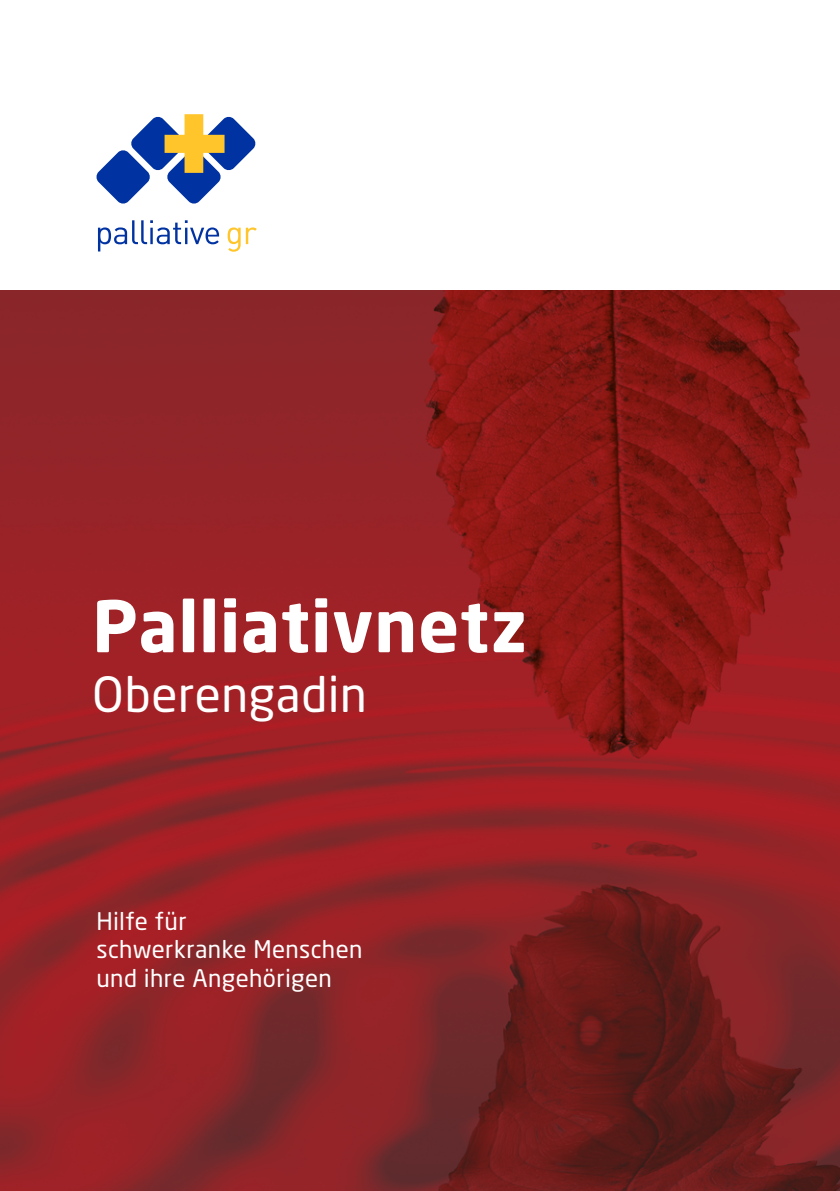
<style>
.page{position:relative;width:840px;height:1191px;background:#fff}
.page>*{position:absolute;margin:0;border:0;box-sizing:border-box;transform-origin:0 0}
.t1{font:700 70px "Neo Sans";letter-spacing:.01em;color:#fff}
.t2{font:48px "Neo Sans";letter-spacing:.01em;color:#fff}
.t3{font:24px/28.8px "Neo Sans";letter-spacing:.015em;color:#fff}
</style>
<div class="page">
<img style="left:0;top:291px;width:839px;height:900px">
<svg style="left:98px;top:220px;width:121px;height:31px"></svg>
<svg style="left:227px;top:227px;width:13px;height:25px"></svg>
<svg style="left:246px;top:227px;width:11px;height:17px"></svg>
<svg style="left:96px;top:114px;width:160px;height:90px"></svg>
<h1 class="t1" style="left:92px;top:581px;width:436px">Palliativnetz</h1>
<h2 class="t2" style="left:92px;top:665px;width:276px">Oberengadin</h2>
<p class="t3" style="left:96px;top:906px;width:267px">Hilfe für<br>schwerkranke Menschen und ihre Angehörigen</p>
</div>
